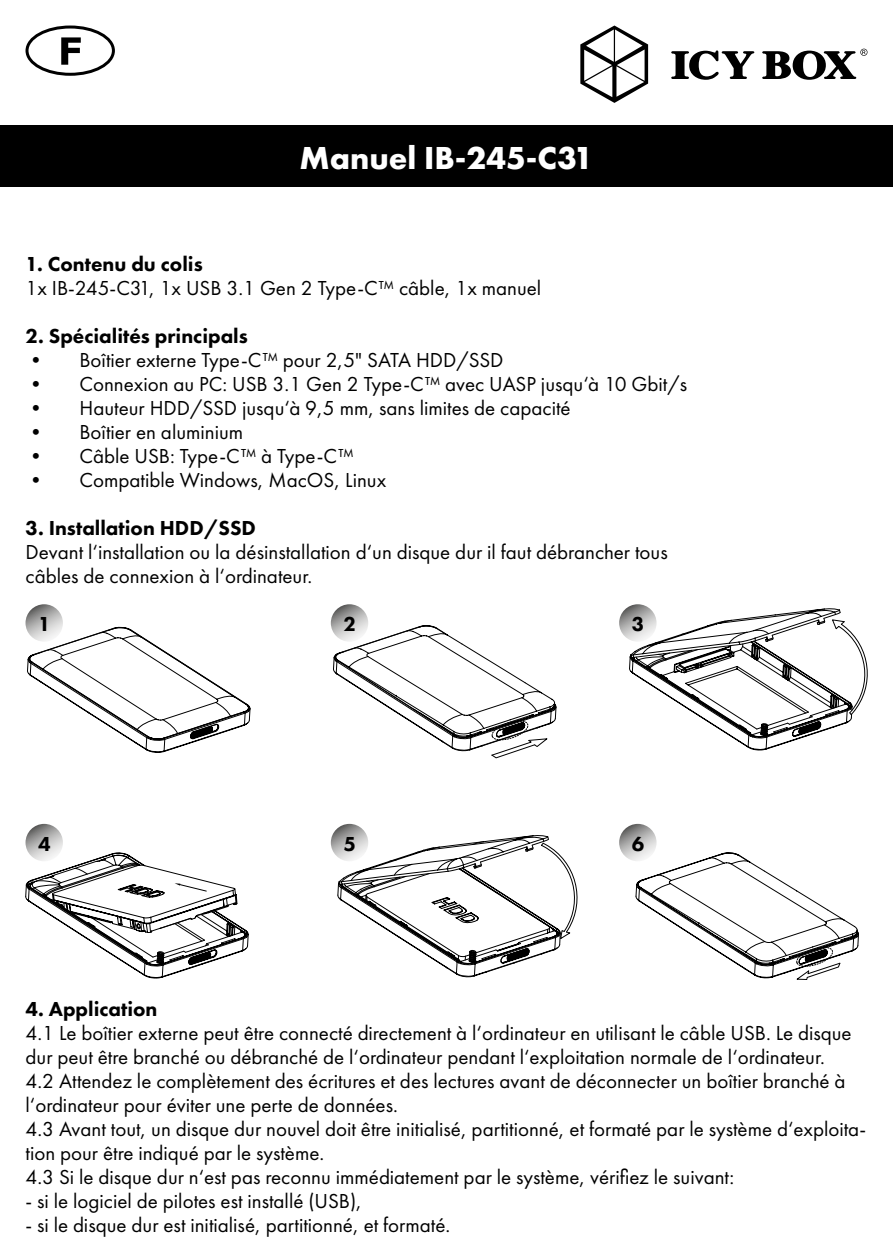
<style>
.page{position:relative;width:893px;height:1259px;background:#fff}
.page>*{position:absolute;margin:0;border:0;box-sizing:border-box;transform-origin:0 0}
.t1{font:700 33px "Futura PT";color:#fff}
.t2{font:21px/24px "Futura PT";color:#000}
.t3{font:800 21px "Futura PT";color:#000}
</style>
<div class="page">
<div style="left:26px;top:26px;width:89px;height:50px;border:3px solid #000;border-radius:50%"></div>
<svg style="left:61px;top:37px;width:20px;height:28px"></svg>
<div style="left:0;top:125px;width:893px;height:62px;background:#000"></div>
<svg style="left:580px;top:26px;width:68px;height:77px"></svg>
<svg style="left:671px;top:49px;width:196px;height:31px"></svg>
<svg style="left:27px;top:627px;width:223px;height:125px"></svg>
<svg style="left:333px;top:625px;width:223px;height:133px"></svg>
<svg style="left:633px;top:608px;width:235px;height:142px"></svg>
<svg style="left:337px;top:835px;width:241px;height:142px"></svg>
<svg style="left:635px;top:853px;width:224px;height:127px"></svg>
<svg style="left:27px;top:853px;width:222px;height:125px"></svg>
<svg style="left:26px;top:604px;width:37px;height:37px"></svg>
<svg style="left:26px;top:824px;width:37px;height:37px"></svg>
<svg style="left:331px;top:604px;width:37px;height:37px"></svg>
<svg style="left:331px;top:824px;width:37px;height:37px"></svg>
<svg style="left:619px;top:604px;width:38px;height:37px"></svg>
<svg style="left:619px;top:824px;width:38px;height:37px"></svg>
<h1 class="t1" style="left:300px;top:137px;width:295px">Manuel IB-245-C31</h1>
<p class="t3" style="left:26px;top:251px;width:179px">1. Contenu du colis</p>
<p class="t2" style="left:26px;top:276px;width:517px">1x IB-245-C31, 1x USB 3.1 Gen 2 Type-C™ câble, 1x manuel</p>
<p class="t3" style="left:26px;top:323px;width:224px">2. Spécialités principals</p>
<p class="t2" style="left:26px;top:348px;width:479px">• Boîtier externe Type-C™ pour 2,5" SATA HDD/SSD</p>
<p class="t2" style="left:26px;top:372px;width:663px">• Connexion au PC: USB 3.1 Gen 2 Type-C™ avec UASP jusqu‘à 10 Gbit/s</p>
<p class="t2" style="left:26px;top:396px;width:547px">• Hauteur HDD/SSD jusqu‘à 9,5 mm, sans limites de capacité</p>
<p class="t2" style="left:26px;top:420px;width:219px">• Boîtier en aluminium</p>
<p class="t2" style="left:26px;top:444px;width:329px">• Câble USB: Type-C™ à Type-C™</p>
<p class="t2" style="left:26px;top:468px;width:362px">• Compatible Windows, MacOS, Linux</p>
<p class="t3" style="left:26px;top:515px;width:232px">3. Installation HDD/SSD</p>
<p class="t2" style="left:26px;top:540px;width:644px">Devant l‘installation ou la désinstallation d‘un disque dur il faut débrancher tous câbles de connexion à l‘ordinateur.</p>
<p class="t3" style="left:38px;top:611px;width:14px">1</p>
<p class="t3" style="left:38px;top:830px;width:14px">4</p>
<p class="t3" style="left:343px;top:611px;width:14px">2</p>
<p class="t3" style="left:343px;top:830px;width:14px">5</p>
<p class="t3" style="left:632px;top:611px;width:14px">3</p>
<p class="t3" style="left:632px;top:830px;width:14px">6</p>
<p class="t3" style="left:26px;top:995px;width:134px">4. Application</p>
<p class="t2" style="left:26px;top:1020px;width:842px">4.1 Le boîtier externe peut être connecté directement à l‘ordinateur en utilisant le câble USB. Le disque dur peut être branché ou débranché de l‘ordinateur pendant l‘exploitation normale de l‘ordinateur.<br>4.2 Attendez le complètement des écritures et des lectures avant de déconnecter un boîtier branché à l‘ordinateur pour éviter une perte de données.<br>4.3 Avant tout, un disque dur nouvel doit être initialisé, partitionné, et formaté par le système d‘exploita&shy;tion pour être indiqué par le système.<br>4.3 Si le disque dur n‘est pas reconnu immédiatement par le système, vérifiez le suivant:</p>
<p class="t2" style="left:26px;top:1188px;width:338px">- si le logiciel de pilotes est installé (USB),</p>
<p class="t2" style="left:26px;top:1212px;width:426px">- si le disque dur est initialisé, partitionné, et formaté.</p>
</div>
